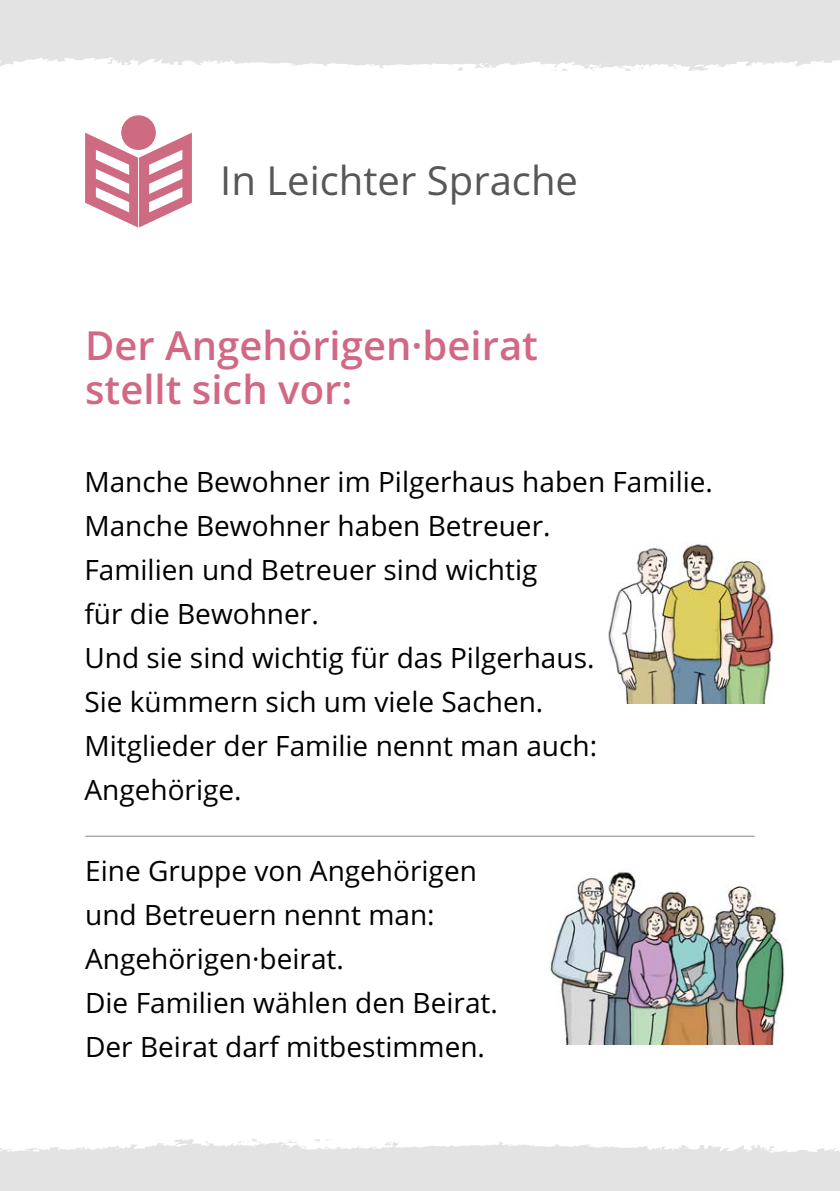
<style>
.page{position:relative;width:840px;height:1191px;background:#fff}
.page>*{position:absolute;margin:0;border:0;box-sizing:border-box;transform-origin:0 0}
.t1{font:600 40px/44px "Open Sans";color:#d26883}
.t2{font:40px "Open Sans";color:#575756}
.t3{font:28px/44px "Open Sans";color:#000}
</style>
<div class="page">
<div style="left:117px;top:111px;width:42px;height:43px;background:#ce6a82;border-radius:50%"></div>
<div style="left:113px;top:108px;width:50px;height:49px;border:8px solid #fff;border-radius:50%"></div>
<svg style="left:85px;top:133px;width:107px;height:95px"></svg>
<img style="left:608px;top:544px;width:166px;height:159px">
<img style="left:548px;top:872px;width:237px;height:172px">
<hr style="left:86px;top:835px;width:668px;height:1px;background:#878787">
<h1 class="t2" style="left:220px;top:165px;width:359px">In Leichter Sprache</h1>
<h1 class="t1" style="left:85px;top:329px;width:454px">Der Angehörigen·beirat stellt sich vor:</h1>
<p class="t3" style="left:84px;top:462px;width:629px">Manche Bewohner im Pilgerhaus haben Familie.<br>Manche Bewohner haben Betreuer.<br>Familien und Betreuer sind wichtig<br>für die Bewohner.<br>Und sie sind wichtig für das Pilgerhaus.<br>Sie kümmern sich um viele Sachen.<br>Mitglieder der Familie nennt man auch:<br>Angehörige.</p>
<p class="t3" style="left:85px;top:851px;width:414px">Eine Gruppe von Angehörigen und Betreuern nennt man:<br>Angehörigen·beirat.<br>Die Familien wählen den Beirat.<br>Der Beirat darf mitbestimmen.</p>
</div>
